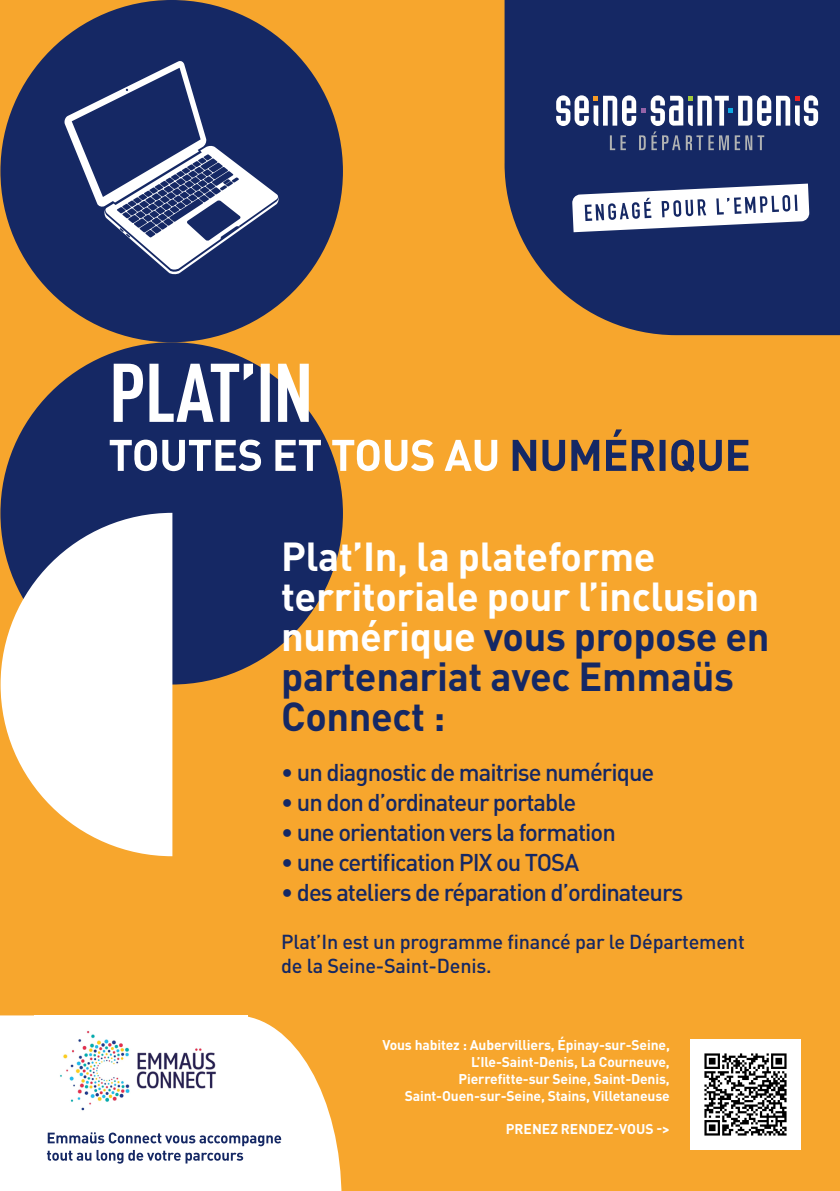
<style>
.page{position:relative;width:840px;height:1191px;background:#fff}
.page>*{position:absolute;margin:0;border:0;box-sizing:border-box;transform-origin:0 0}
.t1{font:700 40px/40px "DINOT";letter-spacing:-.01em;color:#fff}
.t2{font:500 24px "DINOT";letter-spacing:-.04em;color:#152864}
.t3{font:500 20px/24px "DINOT";letter-spacing:-.01em;color:#152864}
.t4{font:700 14px/16.8px "DINOT";letter-spacing:-.01em;color:#fff;text-align:right}
.s1{color:#152864}
</style>
<div class="page">
<div style="left:0;top:0;width:839px;height:1191px;background:#f7a62d"></div>
<svg style="left:504px;top:0;width:335px;height:335px;background:#34395c"></svg>
<div style="left:520px;top:28px;width:319px;height:206px;background:#152864"></div>
<svg style="left:556px;top:95px;width:261px;height:55px;background:#5a6790"></svg>
<svg style="left:571px;top:183px;width:238px;height:50px;background:#aab1c6"></svg>
<div style="left:0;top:342px;width:343px;height:342px;background:#152864;border-radius:50%"></div>
<div style="left:0;top:0;width:343px;height:342px;background:#152864;border-radius:50%"></div>
<svg style="left:1px;top:513px;width:171px;height:343px;fill:#fff"></svg>
<svg style="left:512px;top:429px;width:236px;height:43px"></svg>
<svg style="left:110px;top:439px;width:387px;height:32px"></svg>
<svg style="left:114px;top:364px;width:194px;height:58px"></svg>
<img style="left:690px;top:1039px;width:109px;height:110px">
<svg style="left:64px;top:61px;width:215px;height:214px"></svg>
<svg style="left:0;top:1015px;width:341px;height:176px;background:#fdf2e1"></svg>
<img style="left:34px;top:1015px;width:213px;height:110px">
<svg style="left:47px;top:1132px;width:234px;height:31px;background:#c6cbd9"></svg>
<p class="t1" style="left:281px;top:535px;width:489px">Plat’In, la plateforme territoriale pour l’inclusion numérique <span class="s1">vous propose en partenariat avec Emmaüs<br>Connect :</span></p>
<p class="t2" style="left:281px;top:756px;width:374px">• un diagnostic de maitrise numérique</p>
<p class="t2" style="left:281px;top:786px;width:296px">• un don d’ordinateur portable</p>
<p class="t2" style="left:281px;top:816px;width:336px">• une orientation vers la formation</p>
<p class="t2" style="left:281px;top:846px;width:299px">• une certification PIX ou TOSA</p>
<p class="t2" style="left:281px;top:876px;width:403px">• des ateliers de réparation d’ordinateurs</p>
<p class="t3" style="left:281px;top:929px;width:465px">Plat’In est un programme financé par le Département de la Seine-Saint-Denis.</p>
<p class="t4" style="left:382px;top:1036px;width:289px">Vous habitez : Aubervilliers, Épinay-sur-Seine, L’Ile-Saint-Denis, La Courneuve, Pierrefitte-sur Seine, Saint-Denis, Saint-Ouen-sur-Seine, Stains, Villetaneuse</p>
<p class="t4" style="left:505px;top:1120px;width:165px">PRENEZ RENDEZ-VOUS -&gt;</p>
</div>
